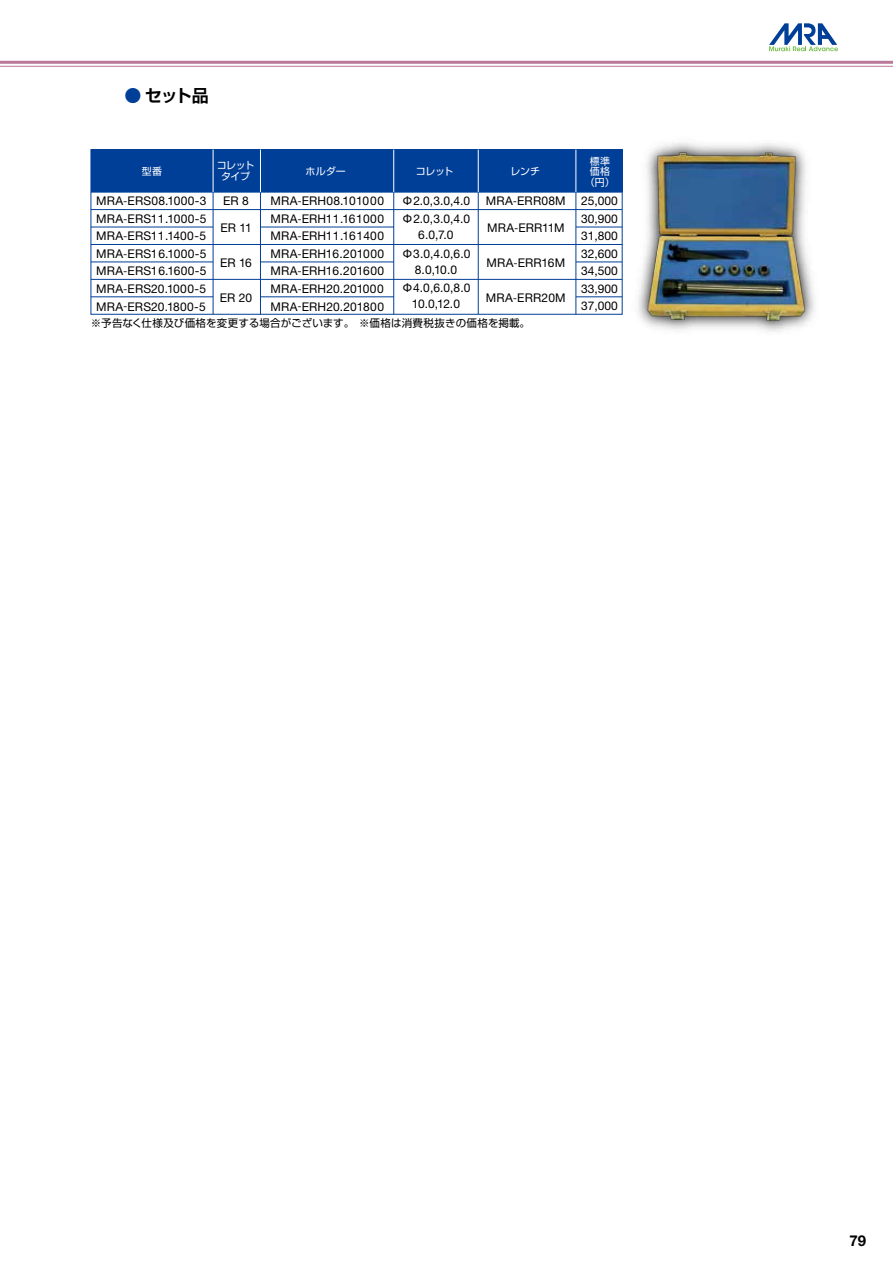
<style>
.page{position:relative;width:893px;height:1263px;background:#fff}
.page>*{position:absolute;margin:0;border:0;box-sizing:border-box;transform-origin:0 0}
.t1{font:700 16.95px "Shin Go Pro De";color:#000}
.t2{font:700 15px "Helvetica Neue LT Std";color:#000}
.t3{font:12px/17.5px "Helvetica Neue";letter-spacing:.005em;color:#000;text-align:justify}
.t4{font:10.5px "Shin Go Pro";letter-spacing:.02em;color:#000}
.t5{font:9.9px/10.5px "Shin Go Pro";letter-spacing:-.02em;color:#fff;text-align:center}
.s1{color:#003f98}
.s2{font-family:"Myriad Pro"}
.s3{font-family:"Gothic BBB Pro";font-weight:500}
</style>
<div class="page">
<svg style="left:1px;top:65px;width:892px;height:1px"></svg>
<hr style="left:0;top:61px;width:893px;height:3px;background:#bb7a9a">
<hr style="left:0;top:66px;width:893px;height:1px;background:#bb7a9a">
<svg style="left:769px;top:23px;width:69px;height:28px"></svg>
<img style="left:638px;top:142px;width:177px;height:190px">
<img style="left:642px;top:147px;width:169px;height:177px">
<div style="left:91px;top:149px;width:531px;height:165px;border:1px solid #003f98"></div>
<div style="left:91px;top:150px;width:531px;height:42px;background:#003f98"></div>
<hr style="left:91px;top:297px;width:122px;height:1px;background:#003f98">
<hr style="left:91px;top:279px;width:531px;height:1px;background:#003f98">
<hr style="left:91px;top:262px;width:122px;height:1px;background:#003f98">
<hr style="left:91px;top:244px;width:531px;height:1px;background:#003f98">
<hr style="left:91px;top:227px;width:122px;height:1px;background:#003f98">
<hr style="left:91px;top:209px;width:531px;height:1px;background:#003f98">
<hr style="left:91px;top:192px;width:531px;height:1px;background:#003f98">
<hr style="left:478px;top:192px;width:1px;height:122px;background:#003f98">
<hr style="left:393px;top:192px;width:1px;height:122px;background:#003f98">
<hr style="left:260px;top:192px;width:1px;height:122px;background:#003f98">
<hr style="left:213px;top:192px;width:1px;height:122px;background:#003f98">
<hr style="left:213px;top:150px;width:1px;height:42px;background:#fff">
<hr style="left:260px;top:150px;width:1px;height:42px;background:#fff">
<hr style="left:393px;top:150px;width:1px;height:42px;background:#fff">
<hr style="left:478px;top:150px;width:1px;height:42px;background:#fff">
<hr style="left:576px;top:192px;width:1px;height:122px;background:#003f98">
<hr style="left:576px;top:150px;width:1px;height:42px;background:#fff">
<hr style="left:261px;top:227px;width:133px;height:1px;background:#003f98">
<hr style="left:261px;top:262px;width:133px;height:1px;background:#003f98">
<hr style="left:261px;top:297px;width:133px;height:1px;background:#003f98">
<hr style="left:576px;top:227px;width:46px;height:1px;background:#003f98">
<hr style="left:576px;top:262px;width:46px;height:1px;background:#003f98">
<hr style="left:576px;top:297px;width:46px;height:1px;background:#003f98">
<h1 class="t1" style="left:125px;top:82px;width:86px"><span class="s1">●</span> セット品</h1>
<p class="t5" style="left:217px;top:159px;width:39px">コレットタイプ</p>
<p class="t5" style="left:142px;top:164px;width:22px">型番</p>
<p class="t5" style="left:306px;top:164px;width:42px">ホルダー</p>
<p class="t5" style="left:416px;top:164px;width:39px">コレット</p>
<p class="t5" style="left:511px;top:164px;width:31px">レンチ</p>
<p class="t5" style="left:585px;top:154px;width:31px">標準価格（円）</p>
<p class="t3" style="left:96px;top:192px;width:112px">MRA<span class="s2">‐</span>ERS08.1000-3<br>MRA<span class="s2">‐</span>ERS11.1000-5<br>MRA<span class="s2">‐</span>ERS11.1400-5<br>MRA<span class="s2">‐</span>ERS16.1000-5<br>MRA<span class="s2">‐</span>ERS16.1600-5<br>MRA<span class="s2">‐</span>ERS20.1000-5<br>MRA<span class="s2">‐</span>ERS20.1800-5</p>
<p class="t3" style="left:223px;top:192px;width:27px">ER 8</p>
<p class="t3" style="left:220px;top:219px;width:33px">ER 11</p>
<p class="t3" style="left:220px;top:254px;width:33px">ER 16</p>
<p class="t3" style="left:220px;top:289px;width:34px">ER 20</p>
<p class="t3" style="left:402px;top:192px;width:70px;line-height:18px"><span class="s3">Φ</span>2.0,3.0,4.0<br><span class="s3">Φ</span>2.0,3.0,4.0</p>
<p class="t3" style="left:402px;top:226px;width:70px;line-height:18.1px;text-align:center">6.0,7.0<br><span class="s3">Φ</span>3.0,4.0,6.0</p>
<p class="t3" style="left:401px;top:260px;width:71px;line-height:18.1px;text-align:center">8.0,10.0<br><span class="s3">Φ</span>4.0,6.0,8.0</p>
<p class="t3" style="left:412px;top:295px;width:50px">10.0,12.0</p>
<p class="t3" style="left:270px;top:192px;width:115px">MRA<span class="s2">‐</span>ERH08.101000<br>MRA<span class="s2">‐</span>ERH11.161000<br>MRA<span class="s2">‐</span>ERH11.161400<br>MRA<span class="s2">‐</span>ERH16.201000<br>MRA<span class="s2">‐</span>ERH16.201600<br>MRA<span class="s2">‐</span>ERH20.201000<br>MRA<span class="s2">‐</span>ERH20.201800</p>
<p class="t3" style="left:581px;top:192px;width:38px">25,000<br>30,900<br>31,800<br>32,600<br>34,500<br>33,900<br>37,000</p>
<p class="t3" style="left:486px;top:192px;width:81px">MRA<span class="s2">‐</span>ERR08M</p>
<p class="t3" style="left:487px;top:219px;width:79px">MRA<span class="s2">‐</span>ERR11M</p>
<p class="t3" style="left:486px;top:254px;width:80px">MRA<span class="s2">‐</span>ERR16M</p>
<p class="t3" style="left:486px;top:289px;width:81px">MRA<span class="s2">‐</span>ERR20M</p>
<p class="t4" style="left:91px;top:315px;width:441px">※予告なく仕様及び価格を変更する場合がございます。　※価格は消費税抜きの価格を掲載。</p>
<p class="t2" style="left:849px;top:1231px;width:18px">79</p>
</div>
